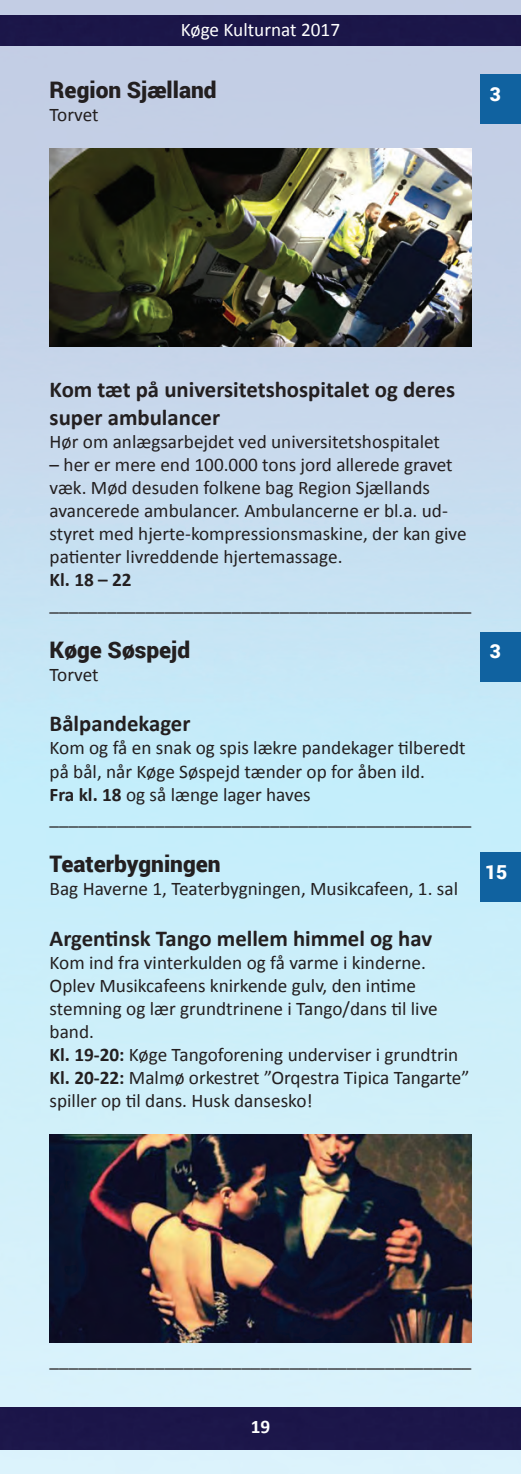
<style>
.page{position:relative;width:521px;height:1474px;background:#fff}
.page>*{position:absolute;margin:0;border:0;box-sizing:border-box;transform-origin:0 0}
.t1{font:700 22.75px/27.3px "Calibri";color:#231f20}
.t2{font:900 22.75px "Roboto";color:#231f20}
.t3{font:19.25px/23.1px "Calibri";color:#231f20}
.t4{font:19.25px "Calibri";color:#fff}
.t5{font:700 19.25px "Calibri";color:#231f20}
.t6{font:900 19.25px "Roboto";color:#fff}
.t7{font:700 19.25px "Calibri";color:#fff}
.s1{font-weight:700}
</style>
<div class="page">
<img style="left:0;top:0;width:521px;height:1473px">
<div style="left:0;top:1407px;width:521px;height:42px;background:#1c164a"></div>
<div style="left:0;top:16px;width:521px;height:30px;background:#1b1649"></div>
<img style="left:50px;top:148px;width:421px;height:199px">
<img style="left:50px;top:1134px;width:421px;height:208px">
<div style="left:480px;top:632px;width:41px;height:49px;background:#1062a0"></div>
<div style="left:480px;top:74px;width:41px;height:50px;background:#1062a0"></div>
<div style="left:480px;top:852px;width:41px;height:50px;background:#1062a0"></div>
<p class="t4" style="left:181px;top:17px;width:161px">Køge Kulturnat 2017</p>
<p class="t2" style="left:50px;top:74px;width:169px">Region Sjælland</p>
<p class="t3" style="left:50px;top:103px;width:51px">Torvet</p>
<p class="t6" style="left:490px;top:80px;width:13px">3</p>
<p class="t1" style="left:50px;top:376px;width:407px">Kom tæt på universitetshospitalet og deres super ambulancer</p>
<p class="t3" style="left:50px;top:430px;width:392px">Hør om anlægsarbejdet ved universitetshospitalet</p>
<p class="t3" style="left:50px;top:453px;width:418px">– her er mere end 100.000 tons jord allerede gravet væk. Mød desuden folkene bag Region Sjællands avancerede ambulancer. Ambulancerne er bl.a. ud&shy;styret med hjerte-kompressionsmaskine, der kan give patienter livreddende hjertemassage.</p>
<p class="t5" style="left:50px;top:567px;width:84px">Kl. 18 – 22</p>
<p class="t3" style="left:50px;top:591px;width:423px">____________________________________________</p>
<p class="t2" style="left:50px;top:633px;width:142px">Køge Søspejd</p>
<p class="t3" style="left:50px;top:663px;width:51px">Torvet</p>
<p class="t1" style="left:50px;top:710px;width:142px">Bålpandekager</p>
<p class="t3" style="left:50px;top:736px;width:417px">Kom og få en snak og spis lækre pandekager tilberedt på bål, når Køge Søspejd tænder op for åben ild.</p>
<p class="t3" style="left:50px;top:782px;width:263px"><span class="s1">Fra kl. 18</span> og så længe lager haves</p>
<p class="t3" style="left:50px;top:806px;width:423px">____________________________________________</p>
<p class="t2" style="left:50px;top:848px;width:172px">Teaterbygningen</p>
<p class="t3" style="left:50px;top:877px;width:410px">Bag Haverne 1, Teaterbygningen, Musikcafeen, 1. sal</p>
<p class="t1" style="left:50px;top:924px;width:384px">Argentinsk Tango mellem himmel og hav</p>
<p class="t3" style="left:50px;top:950px;width:390px">Kom ind fra vinterkulden og få varme i kinderne.<br>Oplev Musikcafeens knirkende gulv, den intime stemning og lær grundtrinene i Tango/dans til live band.</p>
<p class="t3" style="left:50px;top:1043px;width:410px"><span class="s1">Kl. 19-20:</span> Køge Tangoforening underviser i grundtrin</p>
<p class="t3" style="left:50px;top:1066px;width:421px"><span class="s1">Kl. 20-22:</span> Malmø orkestret ”Orqestra Tipica Tangarte” spiller op til dans. Husk dansesko!</p>
<p class="t6" style="left:490px;top:638px;width:13px">3</p>
<p class="t6" style="left:485px;top:858px;width:24px">15</p>
<p class="t3" style="left:50px;top:1347px;width:423px">____________________________________________</p>
<p class="t7" style="left:251px;top:1413px;width:21px">19</p>
</div>
